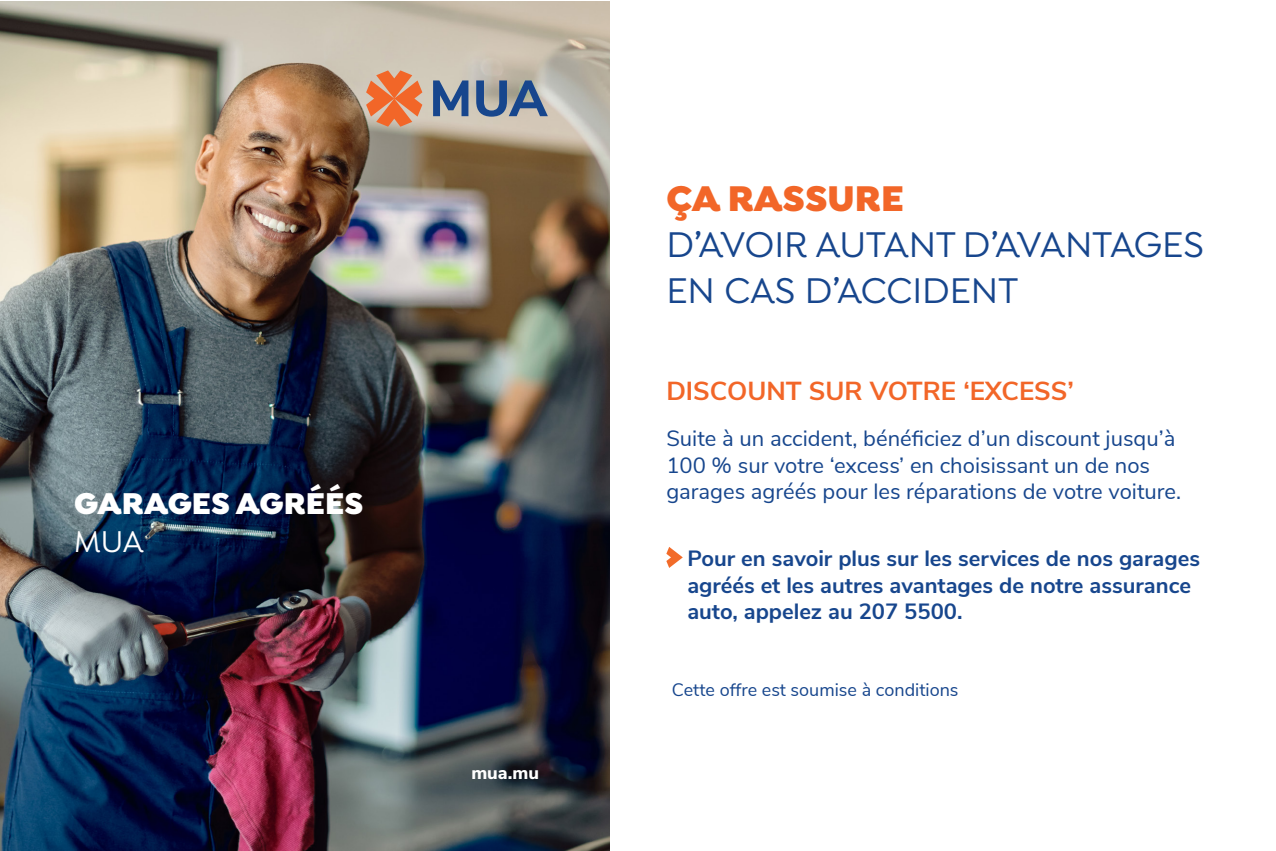
<style>
.page{position:relative;width:1276px;height:851px;background:#fff}
.page>*{position:absolute;margin:0;border:0;box-sizing:border-box;transform-origin:0 0}
.t1{font:500 38px/46px "Isidora";color:#17468d}
.t2{font:900 38px "Isidora";color:#f26628}
.t3{font:900 32px "Isidora";color:#fff}
.t4{font:500 32px "Isidora";color:#fff}
.t5{font:700 26px "Nunito Sans";color:#f26628}
.t6{font:22px/26.4px "Nunito Sans";color:#17468d}
.t7{font:700 22px/26.4px "Nunito Sans";color:#17468d}
.t8{font:18px "Nunito Sans";color:#17468d}
.t9{font:800 18px "Nunito Sans";color:#fff}
</style>
<div class="page">
<img style="left:0;top:1px;width:609px;height:849px">
<svg style="left:433px;top:80px;width:35px;height:36px"></svg>
<svg style="left:476px;top:80px;width:72px;height:37px;background:#75869d"></svg>
<svg style="left:366px;top:70px;width:56px;height:57px;background:#e38a5f"></svg>
<svg style="left:666px;top:547px;width:17px;height:21px"></svg>
<p class="t3" style="left:74px;top:482px;width:291px">GARAGES AGRÉÉS</p>
<p class="t4" style="left:74px;top:523px;width:71px">MUA</p>
<p class="t9" style="left:471px;top:759px;width:69px">mua.mu</p>
<p class="t2" style="left:666px;top:173px;width:239px">ÇA RASSURE</p>
<p class="t1" style="left:666px;top:223px;width:539px">D’AVOIR AUTANT D’AVANTAGES<br>EN CAS D’ACCIDENT</p>
<p class="t5" style="left:666px;top:372px;width:409px">DISCOUNT SUR VOTRE ‘EXCESS’</p>
<p class="t6" style="left:666px;top:424px;width:516px">Suite à un accident, bénéficiez d’un discount jusqu’à<br>100 % sur votre ‘excess’ en choisissant un de nos garages agréés pour les réparations de votre voiture.</p>
<p class="t7" style="left:687px;top:544px;width:514px">Pour en savoir plus sur les services de nos garages agréés et les autres avantages de notre assurance auto, appelez au 207 5500.</p>
<p class="t8" style="left:672px;top:677px;width:288px">Cette offre est soumise à conditions</p>
</div>
